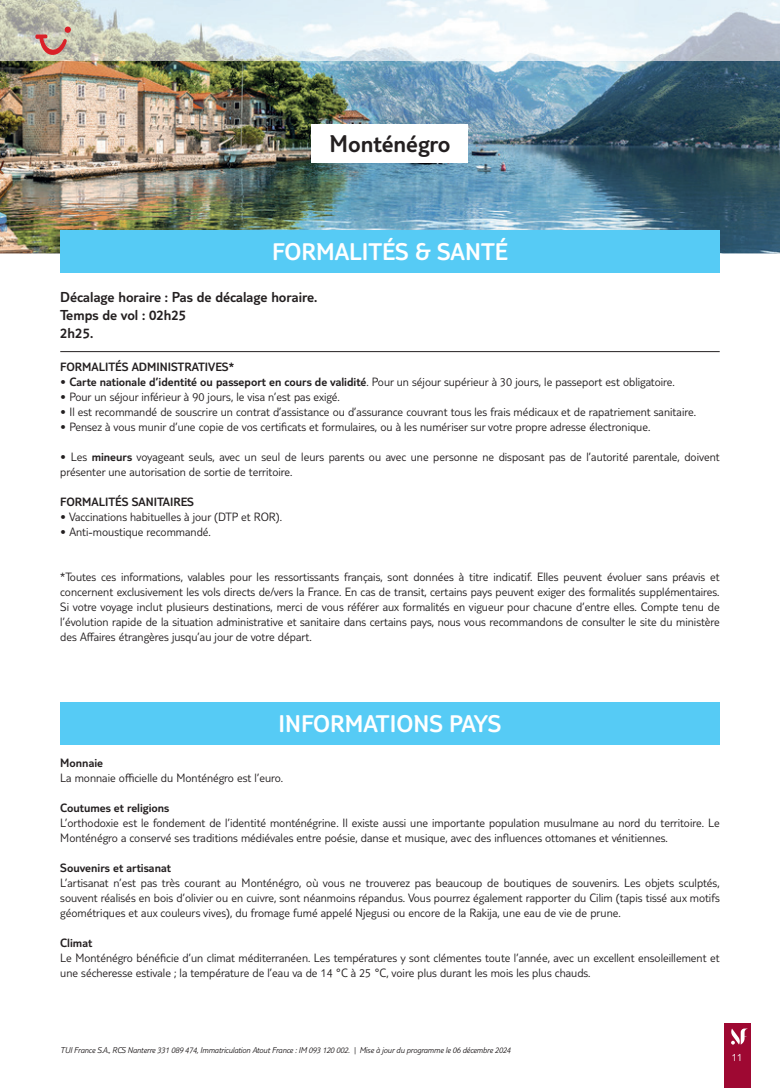
<style>
.page{position:relative;width:780px;height:1088px;background:#fff}
.page>*{position:absolute;margin:0;border:0;box-sizing:border-box;transform-origin:0 0}
.t1{font:300 25px "TUI Type";color:#fff}
.t2{font:300 25px "TUI Type";color:#231f20}
.t3{font:300 15px/18px "TUI Type";color:#231f20}
.t4{font:300 12.5px/15px "TUI Type";color:#231f20}
.t5{font:300 12.5px "TUI Type";color:#231f20}
.t6{font:300 11.25px "TUI Type";color:#fff}
.t7{font:italic 300 8.75px "TUI Type";letter-spacing:-.02em;color:#231f20}
.s1{font-style:inherit}
</style>
<div class="page">
<div style="left:724px;top:1023px;width:26px;height:65px;background:#9e0832"></div>
<svg style="left:731px;top:1028px;width:17px;height:16px"></svg>
<img style="left:0;top:60px;width:780px;height:193px">
<img style="left:0;top:0;width:780px;height:60px">
<div style="left:312px;top:124px;width:156px;height:39px;background:#fff"></div>
<hr style="left:60px;top:351px;width:659px;height:1px;background:#231f20">
<div style="left:60px;top:230px;width:659px;height:43px;background:#56cbf5"></div>
<div style="left:60px;top:702px;width:659px;height:42px;background:#56cbf5"></div>
<svg style="left:35px;top:27px;width:36px;height:33px"></svg>
<h1 class="t2" style="left:329px;top:129px;width:122px">Monténégro</h1>
<h1 class="t1" style="left:272px;top:237px;width:237px">FORMALITÉS &amp; SANTÉ</h1>
<p class="t3" style="left:60px;top:288px;width:258px">Décalage horaire : Pas de décalage horaire.<br>Temps de vol : 02h25<br>2h25.</p>
<p class="t5" style="left:60px;top:359px;width:175px">FORMALITÉS ADMINISTRATIVES*</p>
<p class="t4" style="left:60px;top:374px;width:616px">• <span class="s1">Carte nationale d’identité ou passeport en cours de validité</span> . Pour un séjour supérieur à 30 jours, le passeport est obligatoire.</p>
<p class="t4" style="left:60px;top:389px;width:281px">• Pour un séjour inférieur à 90 jours, le visa n’est pas exigé.</p>
<p class="t4" style="left:60px;top:404px;width:637px">• Il est recommandé de souscrire un contrat d’assistance ou d’assurance couvrant tous les frais médicaux et de rapatriement sanitaire.</p>
<p class="t4" style="left:60px;top:419px;width:591px">• Pensez à vous munir d’une copie de vos certificats et formulaires, ou à les numériser sur votre propre adresse électronique.</p>
<p class="t4" style="left:60px;top:449px;width:661px">• Les <span class="s1">mineurs</span> voyageant seuls, avec un seul de leurs parents ou avec une personne ne disposant pas de l’autorité parentale, doivent présenter une autorisation de sortie de territoire.</p>
<p class="t5" style="left:60px;top:494px;width:135px">FORMALITÉS SANITAIRES</p>
<p class="t4" style="left:60px;top:509px;width:223px">• Vaccinations habituelles à jour (DTP et ROR).</p>
<p class="t4" style="left:60px;top:524px;width:152px">• Anti-moustique recommandé.</p>
<p class="t4" style="left:60px;top:569px;width:661px;text-align:justify">*Toutes ces informations, valables pour les ressortissants français, sont données à titre indicatif. Elles peuvent évoluer sans préavis et concernent exclusivement les vols directs de/vers la France. En cas de transit, certains pays peuvent exiger des formalités supplémentaires.<br>Si votre voyage inclut plusieurs destinations, merci de vous référer aux formalités en vigueur pour chacune d’entre elles. Compte tenu de l’évolution rapide de la situation administrative et sanitaire dans certains pays, nous vous recommandons de consulter le site du ministère des Affaires étrangères jusqu’au jour de votre départ.</p>
<h1 class="t1" style="left:278px;top:709px;width:225px">INFORMATIONS PAYS</h1>
<p class="t5" style="left:60px;top:756px;width:44px">Monnaie</p>
<p class="t4" style="left:60px;top:770px;width:224px">La monnaie officielle du Monténégro est l’euro.</p>
<p class="t5" style="left:60px;top:801px;width:111px">Coutumes et religions</p>
<p class="t4" style="left:60px;top:815px;width:661px">L’orthodoxie est le fondement de l’identité monténégrine. Il existe aussi une importante population musulmane au nord du territoire. Le<br>Monténégro a conservé ses traditions médiévales entre poésie, danse et musique, avec des influences ottomanes et vénitiennes.</p>
<p class="t5" style="left:60px;top:861px;width:112px">Souvenirs et artisanat</p>
<p class="t4" style="left:60px;top:875px;width:661px;text-align:justify">L’artisanat n’est pas très courant au Monténégro, où vous ne trouverez pas beaucoup de boutiques de souvenirs. Les objets sculptés, souvent réalisés en bois d’olivier ou en cuivre, sont néanmoins répandus. Vous pourrez également rapporter du Cilim (tapis tissé aux motifs géométriques et aux couleurs vives), du fromage fumé appelé Njegusi ou encore de la Rakija, une eau de vie de prune.</p>
<p class="t5" style="left:60px;top:936px;width:33px">Climat</p>
<p class="t4" style="left:60px;top:950px;width:661px">Le Monténégro bénéficie d’un climat méditerranéen. Les températures y sont clémentes toute l’année, avec un excellent ensoleillement et une sécheresse estivale ; la température de l’eau va de 14 °C à 25 °C, voire plus durant les mois les plus chauds.</p>
<p class="t7" style="left:60px;top:1045px;width:452px">TUI France S.A., RCS Nanterre 331 089 474, Immatriculation Atout France : IM 093 120 002. | Mise à jour du programme le 06 décembre 2024</p>
<p class="t6" style="left:731px;top:1050px;width:12px">11</p>
</div>
